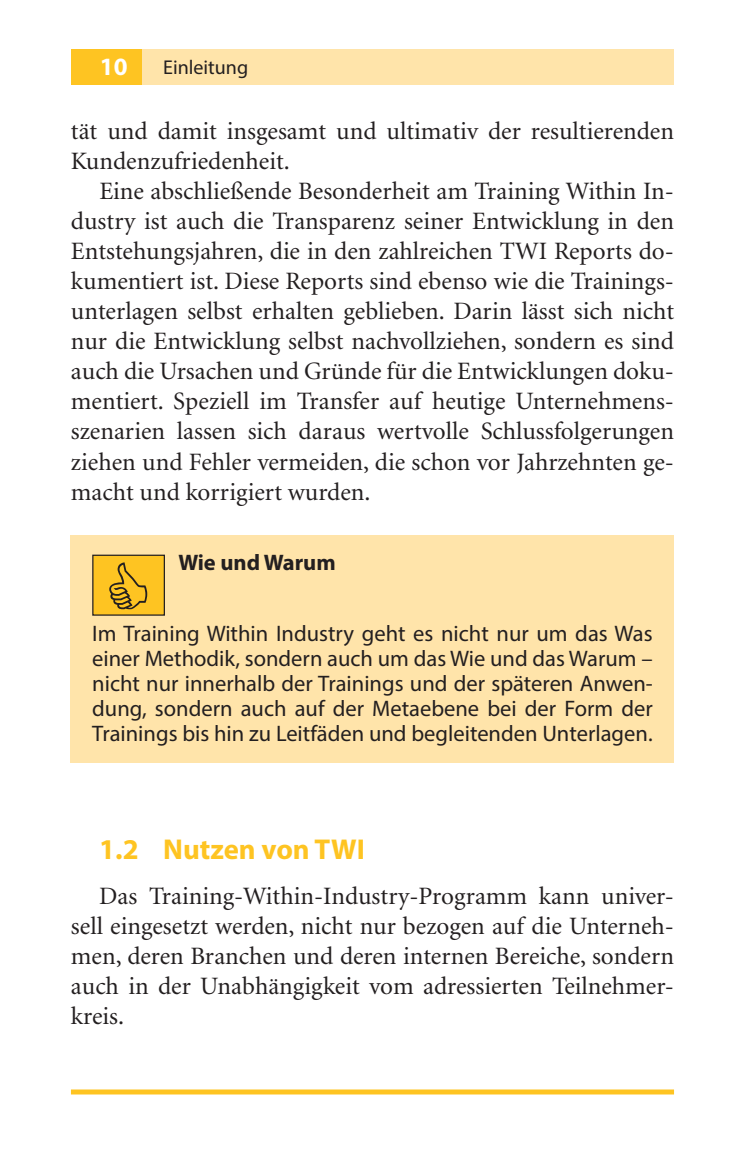
<style>
.page{position:relative;width:745px;height:1170px;background:#fff}
.page>*{position:absolute;margin:0;border:0;box-sizing:border-box;transform-origin:0 0}
.t1{font:700 28.75px "Myriad Pro";color:#fec422}
.t2{font:25px/30px "Minion";color:#231f20;text-align:justify}
.t3{font:700 25px "Myriad Pro";color:#fff}
.t4{font:22.5px/25px "Myriad Pro";color:#231f20;text-align:justify}
.t5{font:700 22.5px "Myriad Pro";color:#231f20}
.t6{font:20px "Myriad Pro";color:#231f20}
</style>
<div class="page">
<div style="left:142px;top:50px;width:531px;height:35px;background:#ffe4aa"></div>
<div style="left:71px;top:50px;width:71px;height:35px;background:#fec422"></div>
<div style="left:71px;top:1089px;width:602px;height:5px;background:#fec422"></div>
<div style="left:71px;top:535px;width:602px;height:227px;background:#ffe4aa"></div>
<div style="left:93px;top:555px;width:71px;height:60px;background:#fec422"></div>
<svg style="left:109px;top:562px;width:38px;height:47px"></svg>
<div style="left:92px;top:554px;width:73px;height:61px;border:1px solid #231f20"></div>
<p class="t3" style="left:100px;top:50px;width:29px">10</p>
<p class="t6" style="left:163px;top:55px;width:86px">Einleitung</p>
<p class="t2" style="left:71px;top:117px;width:604px">tät und damit insgesamt und ultimativ der resultierenden<br>Kundenzufriedenheit.</p>
<p class="t2" style="left:71px;top:177px;width:604px;text-indent:28px">Eine abschließende Besonderheit am Training Within In&shy;dustry ist auch die Transparenz seiner Entwicklung in den Entstehungsjahren, die in den zahlreichen TWI Reports do&shy;kumentiert ist. Diese Reports sind ebenso wie die Trainings&shy;unterlagen selbst erhalten geblieben. Darin lässt sich nicht nur die Entwicklung selbst nachvollziehen, sondern es sind auch die Ursachen und Gründe für die Entwicklungen doku&shy;mentiert. Speziell im Transfer auf heutige Unternehmens&shy;szenarien lassen sich daraus wertvolle Schlussfolgerungen ziehen und Fehler vermeiden, die schon vor Jahrzehnten ge&shy;macht und korrigiert wurden.</p>
<p class="t5" style="left:178px;top:547px;width:159px">Wie und Warum</p>
<p class="t4" style="left:92px;top:620px;width:561px">Im Training Within Industry geht es nicht nur um das Was einer Methodik, sondern auch um das Wie und das Warum – nicht nur innerhalb der Trainings und der späteren Anwen&shy;dung, sondern auch auf der Metaebene bei der Form der Trainings bis hin zu Leitfäden und begleitenden Unterlagen.</p>
<p class="t1" style="left:99px;top:830px;width:267px">1.2 Nutzen von TWI</p>
<p class="t2" style="left:71px;top:881px;width:604px;text-indent:28px">Das Training-Within-Industry-Programm kann univer&shy;sell eingesetzt werden, nicht nur bezogen auf die Unterneh&shy;men, deren Branchen und deren internen Bereiche, sondern auch in der Unabhängigkeit vom adressierten Teilnehmer&shy;kreis.</p>
</div>
